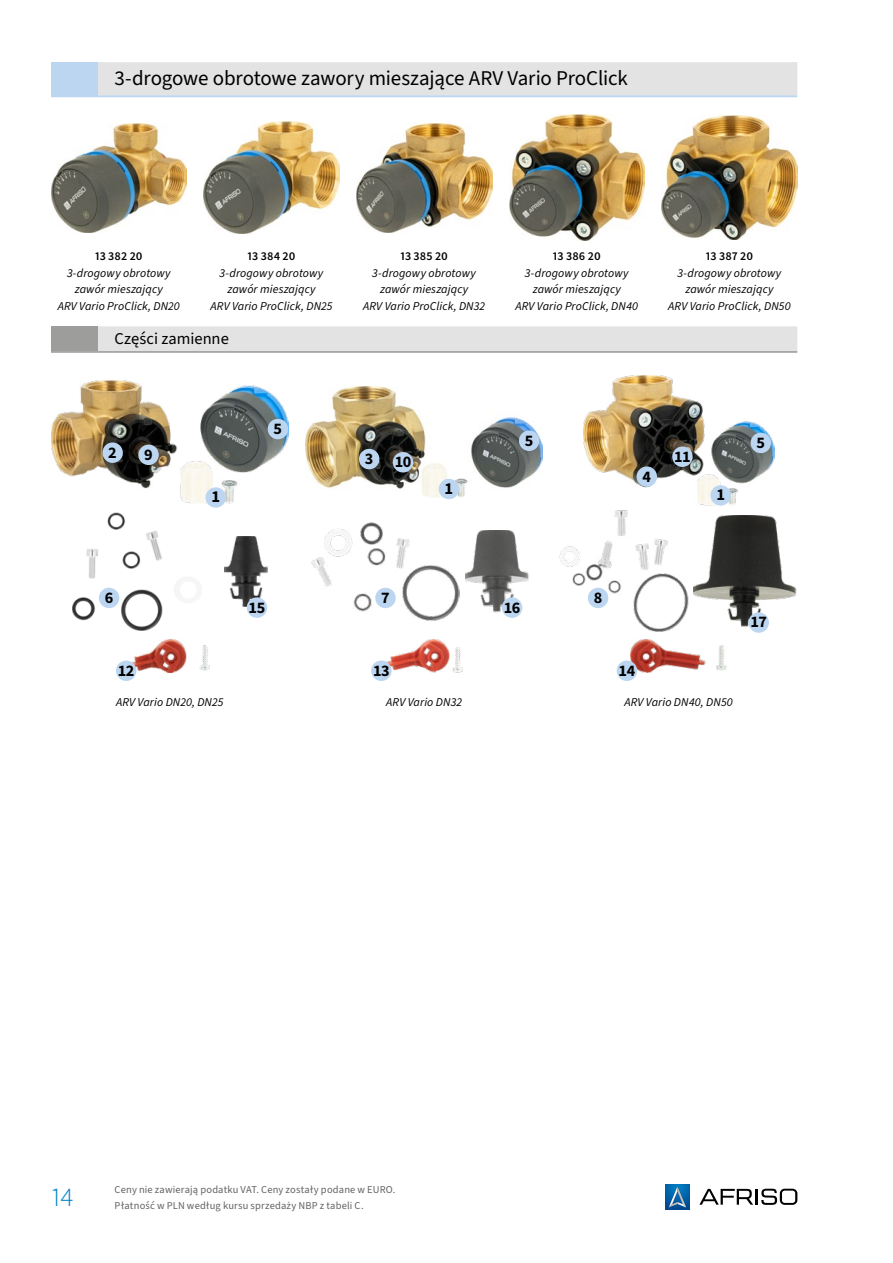
<style>
.page{position:relative;width:893px;height:1263px;background:#fff}
.page>*{position:absolute;margin:0;border:0;box-sizing:border-box;transform-origin:0 0}
.t1{font:300 27px "Source Sans 3";color:#0081c9}
.Nagłówek_3{font:21px "Source Sans 3";letter-spacing:-.01em;color:#000}
.Art_-Nr{font:700 16.8px "Source Sans 3";color:#000}
.Nagłówek_4{font:16.5px "Source Sans 3";color:#000}
.Art_-Nr-2{font:700 16.2px "Source Sans 3";letter-spacing:-.03em;color:#000}
.Podpis{font:italic 12px/16.5px "Source Sans 3";letter-spacing:.01em;color:#000;text-align:center}
.t2{font:10.5px/16.5px "Source Sans 3";letter-spacing:.015em;color:#646363}
.s1{font-weight:600;font-style:normal}
</style>
<div class="page">
<svg style="left:665px;top:1184px;width:25px;height:25px"></svg>
<svg style="left:668px;top:1185px;width:19px;height:23px"></svg>
<svg style="left:699px;top:1189px;width:98px;height:16px"></svg>
<hr style="left:51px;top:95px;width:746px;height:2px;background:#bcd6f1">
<div style="left:51px;top:62px;width:746px;height:33px;background:#e3e3e3"></div>
<hr style="left:51px;top:351px;width:746px;height:2px;background:#9d9d9c">
<div style="left:51px;top:326px;width:746px;height:25px;background:#e3e3e3"></div>
<img style="left:51px;top:123px;width:136px;height:109px">
<img style="left:204px;top:122px;width:135px;height:112px">
<img style="left:356px;top:123px;width:136px;height:109px">
<img style="left:509px;top:114px;width:136px;height:127px">
<img style="left:662px;top:116px;width:135px;height:124px">
<img style="left:51px;top:380px;width:237px;height:123px">
<div style="left:102px;top:442px;width:21px;height:21px;background:#bcd6f1;border-radius:10px"></div>
<div style="left:138px;top:445px;width:21px;height:20px;background:#bcd6f1;border-radius:10px"></div>
<div style="left:268px;top:419px;width:20px;height:20px;background:#bcd6f1;border-radius:10px"></div>
<div style="left:206px;top:487px;width:20px;height:21px;background:#bcd6f1;border-radius:50%"></div>
<img style="left:72px;top:512px;width:119px;height:119px">
<img style="left:225px;top:537px;width:42px;height:69px">
<div style="left:99px;top:588px;width:20px;height:20px;background:#bcd6f1;border-radius:10px"></div>
<div style="left:247px;top:597px;width:20px;height:21px;background:#bcd6f1;border-radius:10px"></div>
<img style="left:133px;top:640px;width:76px;height:33px">
<div style="left:116px;top:660px;width:20px;height:21px;background:#bcd6f1;border-radius:10px"></div>
<img style="left:305px;top:386px;width:238px;height:111px">
<div style="left:359px;top:449px;width:20px;height:20px;background:#bcd6f1;border-radius:10px"></div>
<div style="left:393px;top:452px;width:20px;height:20px;background:#bcd6f1;border-radius:10px"></div>
<div style="left:519px;top:430px;width:20px;height:21px;background:#bcd6f1;border-radius:10px"></div>
<div style="left:439px;top:479px;width:20px;height:20px;background:#bcd6f1;border-radius:50%"></div>
<img style="left:312px;top:522px;width:147px;height:99px">
<img style="left:466px;top:530px;width:62px;height:83px">
<div style="left:375px;top:588px;width:21px;height:20px;background:#bcd6f1;border-radius:10px"></div>
<div style="left:502px;top:597px;width:20px;height:21px;background:#bcd6f1;border-radius:10px"></div>
<img style="left:387px;top:640px;width:75px;height:33px">
<div style="left:371px;top:660px;width:21px;height:21px;background:#bcd6f1;border-radius:10px"></div>
<img style="left:583px;top:376px;width:191px;height:130px">
<div style="left:637px;top:466px;width:20px;height:21px;background:#bcd6f1;border-radius:10px"></div>
<div style="left:672px;top:446px;width:21px;height:21px;background:#bcd6f1;border-radius:50%"></div>
<div style="left:751px;top:433px;width:20px;height:20px;background:#bcd6f1;border-radius:10px"></div>
<div style="left:710px;top:485px;width:21px;height:21px;background:#bcd6f1;border-radius:50%"></div>
<img style="left:560px;top:510px;width:129px;height:122px">
<img style="left:693px;top:515px;width:104px;height:112px">
<div style="left:588px;top:588px;width:20px;height:20px;background:#bcd6f1;border-radius:10px"></div>
<div style="left:748px;top:612px;width:21px;height:21px;background:#bcd6f1;border-radius:10px"></div>
<img style="left:631px;top:640px;width:95px;height:33px">
<div style="left:617px;top:660px;width:20px;height:21px;background:#bcd6f1;border-radius:10px"></div>
<div style="left:51px;top:62px;width:47px;height:33px;background:#bcd6f1"></div>
<div style="left:51px;top:326px;width:47px;height:25px;background:#9d9d9c"></div>
<p class="Nagłówek_3" style="left:115px;top:64px;width:515px">3-drogowe obrotowe zawory mieszające ARV Vario ProClick</p>
<p class="Podpis" style="left:58px;top:248px;width:124px"><span class="s1">13 382 20<br></span>3-drogowy obrotowy zawór mieszający<br>ARV Vario ProClick, DN20</p>
<p class="Podpis" style="left:211px;top:248px;width:123px"><span class="s1">13 384 20<br></span>3-drogowy obrotowy zawór mieszający<br>ARV Vario ProClick, DN25</p>
<p class="Podpis" style="left:363px;top:248px;width:124px"><span class="s1">13 385 20<br></span>3-drogowy obrotowy zawór mieszający<br>ARV Vario ProClick, DN32</p>
<p class="Podpis" style="left:515px;top:248px;width:124px"><span class="s1">13 386 20<br></span>3-drogowy obrotowy zawór mieszający<br>ARV Vario ProClick, DN40</p>
<p class="Podpis" style="left:668px;top:248px;width:124px"><span class="s1">13 387 20<br></span>3-drogowy obrotowy zawór mieszający<br>ARV Vario ProClick, DN50</p>
<p class="Nagłówek_4" style="left:115px;top:327px;width:116px">Części zamienne</p>
<p class="Art_-Nr-2" style="left:108px;top:441px;width:10px">2</p>
<p class="Art_-Nr-2" style="left:144px;top:443px;width:10px">9</p>
<p class="Art_-Nr-2" style="left:274px;top:418px;width:10px">5</p>
<p class="Art_-Nr-2" style="left:365px;top:448px;width:10px">3</p>
<p class="Art_-Nr-2" style="left:395px;top:451px;width:18px">10</p>
<p class="Art_-Nr-2" style="left:525px;top:429px;width:10px">5</p>
<p class="Art_-Nr-2" style="left:674px;top:445px;width:18px">11</p>
<p class="Art_-Nr-2" style="left:756px;top:431px;width:10px">5</p>
<p class="Art_-Nr" style="left:211px;top:485px;width:10px">1</p>
<p class="Art_-Nr" style="left:445px;top:477px;width:10px">1</p>
<p class="Art_-Nr-2" style="left:642px;top:465px;width:10px">4</p>
<p class="Art_-Nr" style="left:716px;top:483px;width:10px">1</p>
<p class="Art_-Nr-2" style="left:105px;top:586px;width:10px">6</p>
<p class="Art_-Nr-2" style="left:249px;top:596px;width:18px">15</p>
<p class="Art_-Nr-2" style="left:381px;top:586px;width:10px">7</p>
<p class="Art_-Nr-2" style="left:504px;top:596px;width:18px">16</p>
<p class="Art_-Nr-2" style="left:594px;top:586px;width:10px">8</p>
<p class="Art_-Nr-2" style="left:750px;top:611px;width:18px">17</p>
<p class="Art_-Nr-2" style="left:118px;top:659px;width:18px">12</p>
<p class="Podpis" style="left:116px;top:694px;width:109px">ARV Vario DN20, DN25</p>
<p class="Art_-Nr-2" style="left:373px;top:659px;width:18px">13</p>
<p class="Podpis" style="left:386px;top:694px;width:77px">ARV Vario DN32</p>
<p class="Art_-Nr-2" style="left:619px;top:659px;width:18px">14</p>
<p class="Podpis" style="left:624px;top:694px;width:110px">ARV Vario DN40, DN50</p>
<h1 class="t1" style="left:52px;top:1179px;width:23px">14</h1>
<p class="t2" style="left:115px;top:1181px;width:282px">Ceny nie zawierają podatku VAT. Ceny zostały podane w EURO.<br>Płatność w PLN według kursu sprzedaży NBP z tabeli C.</p>
</div>
